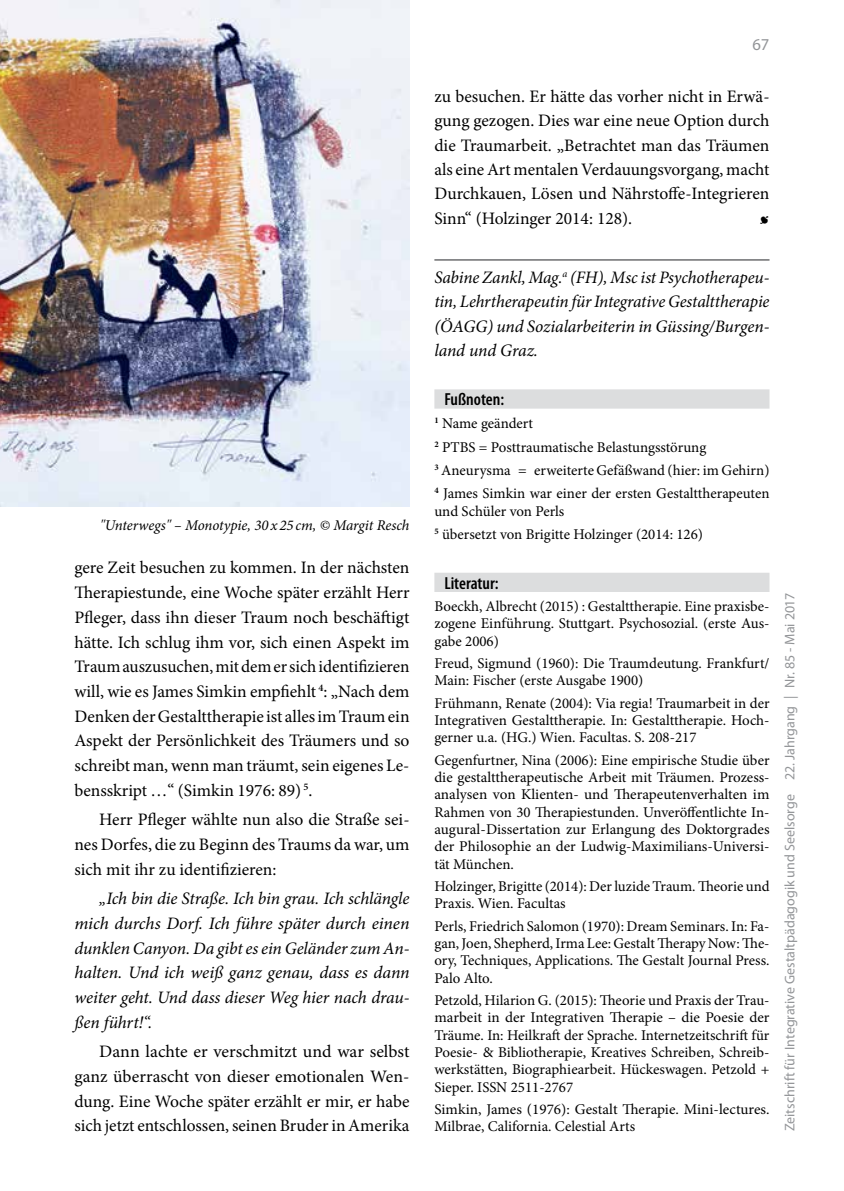
<style>
.page{position:relative;width:844px;height:1191px;background:#fff}
.page>*{position:absolute;margin:0;border:0;box-sizing:border-box;transform-origin:0 0}
.t1{font:17.5px/24.7px "Minion Pro";color:#000;text-align:justify}
.t2{font:italic 17.5px/24.7px "Minion Pro";letter-spacing:-.01em;color:#000;text-align:justify}
.t3{font:600 condensed 17.5px "Myriad Pro";color:#000}
.t4{font:16.62px "Myriad Pro";color:#939598}
.t5{font:14.88px/17.3px "Minion Pro";color:#000}
.t6{font:italic 14.88px "Minion Pro";letter-spacing:-.005em;color:#000}
.t7{font:14px "Myriad Pro";color:#939598}
</style>
<div class="page">
<hr style="left:434px;top:259px;width:335px;height:1px;background:#58595b">
<div style="left:434px;top:389px;width:335px;height:19px;background:#dcddde"></div>
<div style="left:434px;top:573px;width:335px;height:19px;background:#dcddde"></div>
<img style="left:0;top:0;width:409px;height:507px">
<p class="t6" style="left:100px;top:515px;width:311px">"Unterwegs" – Monotypie, 30 x 25 cm, © Margit Resch</p>
<p class="t1" style="left:74px;top:555px;width:336px">gere Zeit besuchen zu kommen. In der nächsten Therapiestunde, eine Woche später erzählt Herr Pfleger, dass ihn dieser Traum noch beschäftigt hätte. Ich schlug ihm vor, sich einen Aspekt im Traum auszusuchen, mit dem er sich identifizieren will, wie es James Simkin empfiehlt <sup>4</sup>: „Nach dem Denken der Gestalttherapie ist alles im Traum ein Aspekt der Persönlichkeit des Träumers und so schreibt man, wenn man träumt, sein eigenes Le&shy;bensskript …“ (Simkin 1976: 89) <sup>5</sup>.</p>
<p class="t1" style="left:74px;top:807px;width:336px;text-indent:25px">Herr Pfleger wählte nun also die Straße sei&shy;nes Dorfes, die zu Beginn des Traums da war, um sich mit ihr zu identifizieren:</p>
<p class="t2" style="left:74px;top:886px;width:336px;text-indent:25px">„Ich bin die Straße. Ich bin grau. Ich schlängle mich durchs Dorf. Ich führe später durch einen dunklen Canyon. Da gibt es ein Geländer zum An&shy;halten. Und ich weiß ganz genau, dass es dann weiter geht. Und dass dieser Weg hier nach drau&shy;ßen führt!“.</p>
<p class="t1" style="left:74px;top:1039px;width:336px;text-indent:25px">Dann lachte er verschmitzt und war selbst ganz überrascht von dieser emotionalen Wen&shy;dung. Eine Woche später erzählt er mir, er habe sich jetzt entschlossen, seinen Bruder in Amerika</p>
<p class="t4" style="left:752px;top:34px;width:19px">67</p>
<p class="t1" style="left:434px;top:84px;width:336px">zu besuchen. Er hätte das vorher nicht in Erwä&shy;gung gezogen. Dies war eine neue Option durch die Traumarbeit. „Betrachtet man das Träumen als eine Art mentalen Verdauungsvorgang, macht Durchkauen, Lösen und Nährstoffe-Integrieren Sinn“ (Holzinger 2014: 128).</p>
<p class="t2" style="left:759px;top:206px;width:11px">•</p>
<p class="t2" style="left:434px;top:265px;width:336px">Sabine Zankl, Mag.<sup>a</sup> (FH), Msc ist Psychotherapeu&shy;tin, Lehrtherapeutin für Integrative Gestalttherapie (ÖAGG) und Sozialarbeiterin in Güssing/Burgen&shy;land und Graz.</p>
<p class="t3" style="left:444px;top:388px;width:61px">Fußnoten:</p>
<p class="t5" style="left:434px;top:412px;width:336px;line-height:23.1px"><sup>1</sup> Name geändert<br><sup>2</sup> PTBS = Posttraumatische Belastungsstörung<br><sup>3</sup> Aneurysma = erweiterte Gefäßwand (hier: im Gehirn)<br><sup>4</sup> James Simkin war einer der ersten Gestalttherapeuten</p>
<p class="t5" style="left:434px;top:500px;width:270px;line-height:23.1px">und Schüler von Perls<br><sup>5</sup> übersetzt von Brigitte Holzinger (2014: 126)</p>
<p class="t3" style="left:444px;top:572px;width:56px">Literatur:</p>
<p class="t5" style="left:434px;top:597px;width:336px;text-align:justify">Boeckh, Albrecht (2015) : Gestalttherapie. Eine praxisbe&shy;zogene Einführung. Stuttgart. Psychosozial. (erste Aus&shy;gabe 2006)</p>
<p class="t5" style="left:434px;top:654px;width:336px">Freud, Sigmund (1960): Die Traumdeutung. Frankfurt/<br>Main: Fischer (erste Ausgabe 1900)</p>
<p class="t5" style="left:434px;top:694px;width:336px;text-align:justify">Frühmann, Renate (2004): Via regia! Traumarbeit in der Integrativen Gestalttherapie. In: Gestalttherapie. Hoch&shy;gerner u.a. (HG.) Wien. Facultas. S. 208-217</p>
<p class="t5" style="left:434px;top:751px;width:336px;text-align:justify">Gegenfurtner, Nina (2006): Eine empirische Studie über die gestalttherapeutische Arbeit mit Träumen. Prozess&shy;analysen von Klienten- und Therapeutenverhalten im Rahmen von 30 Therapiestunden. Unveröffentlichte In&shy;augural-Dissertation zur Erlangung des Doktorgrades der Philosophie an der Ludwig-Maximilians-Universi&shy;tät München.</p>
<p class="t5" style="left:434px;top:877px;width:336px">Holzinger, Brigitte (2014): Der luzide Traum. Theorie und<br>Praxis. Wien. Facultas</p>
<p class="t5" style="left:434px;top:917px;width:336px;text-align:justify">Perls, Friedrich Salomon (1970): Dream Seminars. In: Fa&shy;gan, Joen, Shepherd, Irma Lee: Gestalt Therapy Now: The&shy;ory, Techniques, Applications. The Gestalt Journal Press.<br>Palo Alto.</p>
<p class="t5" style="left:434px;top:991px;width:336px;text-align:justify">Petzold, Hilarion G. (2015): Theorie und Praxis der Trau&shy;marbeit in der Integrativen Therapie – die Poesie der Träume. In: Heilkraft der Sprache. Internetzeitschrift für Poesie- &amp; Bibliotherapie, Kreatives Schreiben, Schreib&shy;werkstätten, Biographiearbeit. Hückeswagen. Petzold + Sieper. ISSN 2511-2767</p>
<p class="t5" style="left:434px;top:1100px;width:336px">Simkin, James (1976): Gestalt Therapie. Mini-lectures.<br>Milbrae, California. Celestial Arts</p>
<p class="t7" style="left:780px;top:1131px;width:540px;rotate:-90deg">Zeitschrift für Integrative Gestaltpädagogik und Seelsorge 22. Jahrgang | Nr. 85 - Mai 2017</p>
</div>
